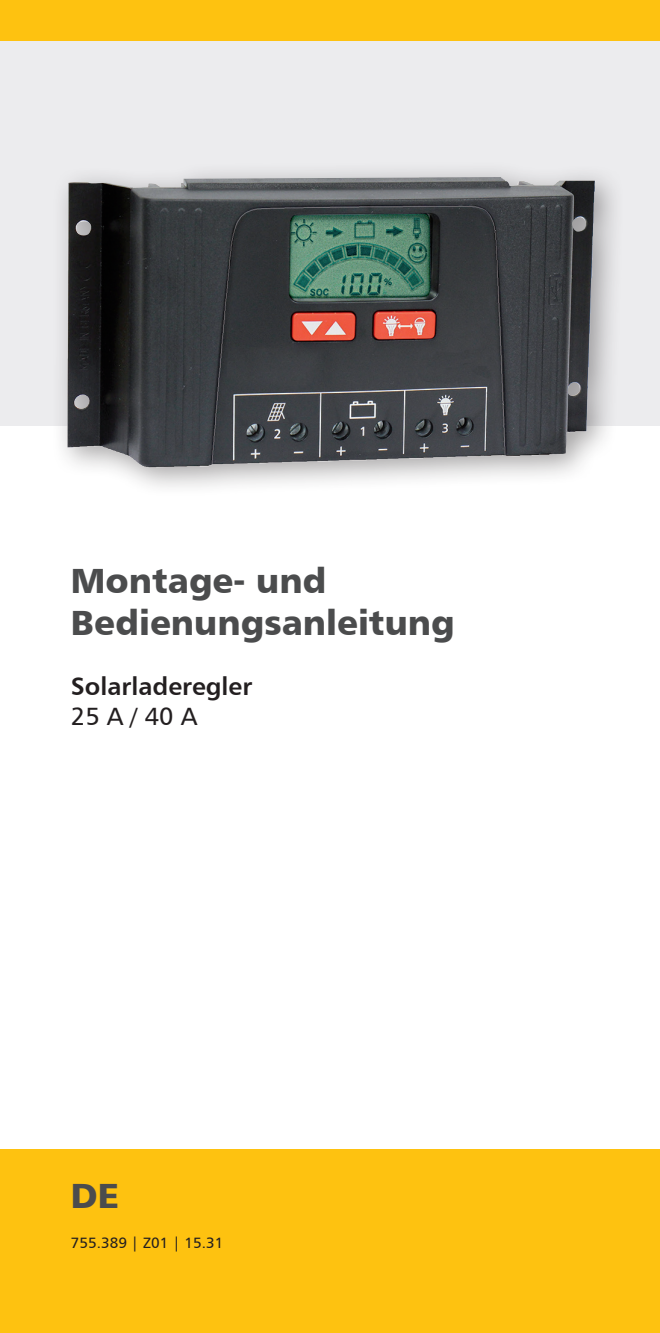
<style>
.page{position:relative;width:660px;height:1333px;background:#fff}
.page>*{position:absolute;margin:0;border:0;box-sizing:border-box;transform-origin:0 0}
.t1{font:35px/42px "Humanist 777 BT Black B";color:#4b4c4d}
.t2{font:25px "Humanist 777 BT Bold B";color:#231f20}
.t3{font:25px "Humanist 777 BT Roman B";color:#231f20}
.t4{font:15px "Humanist 777 BT Roman B";color:#231f20}
</style>
<div class="page">
<div style="left:0;top:0;width:659px;height:425px;background:#ececee"></div>
<div style="left:50px;top:161px;width:575px;height:336px;background:#231f20;opacity:.4"></div>
<img style="left:67px;top:177px;width:528px;height:290px">
<div style="left:0;top:1149px;width:659px;height:183px;background:#fec210"></div>
<div style="left:0;top:0;width:659px;height:40px;background:#fec210"></div>
<p class="t1" style="left:71px;top:558px;width:385px">Montage- und<br>Bedienungsanleitung</p>
<p class="t2" style="left:71px;top:670px;width:183px">Solarladeregler</p>
<p class="t3" style="left:71px;top:700px;width:128px">25 A / 40 A</p>
<p class="t1" style="left:71px;top:1173px;width:50px">DE</p>
<p class="t4" style="left:71px;top:1233px;width:154px">755.389 | Z01 | 15.31</p>
</div>
